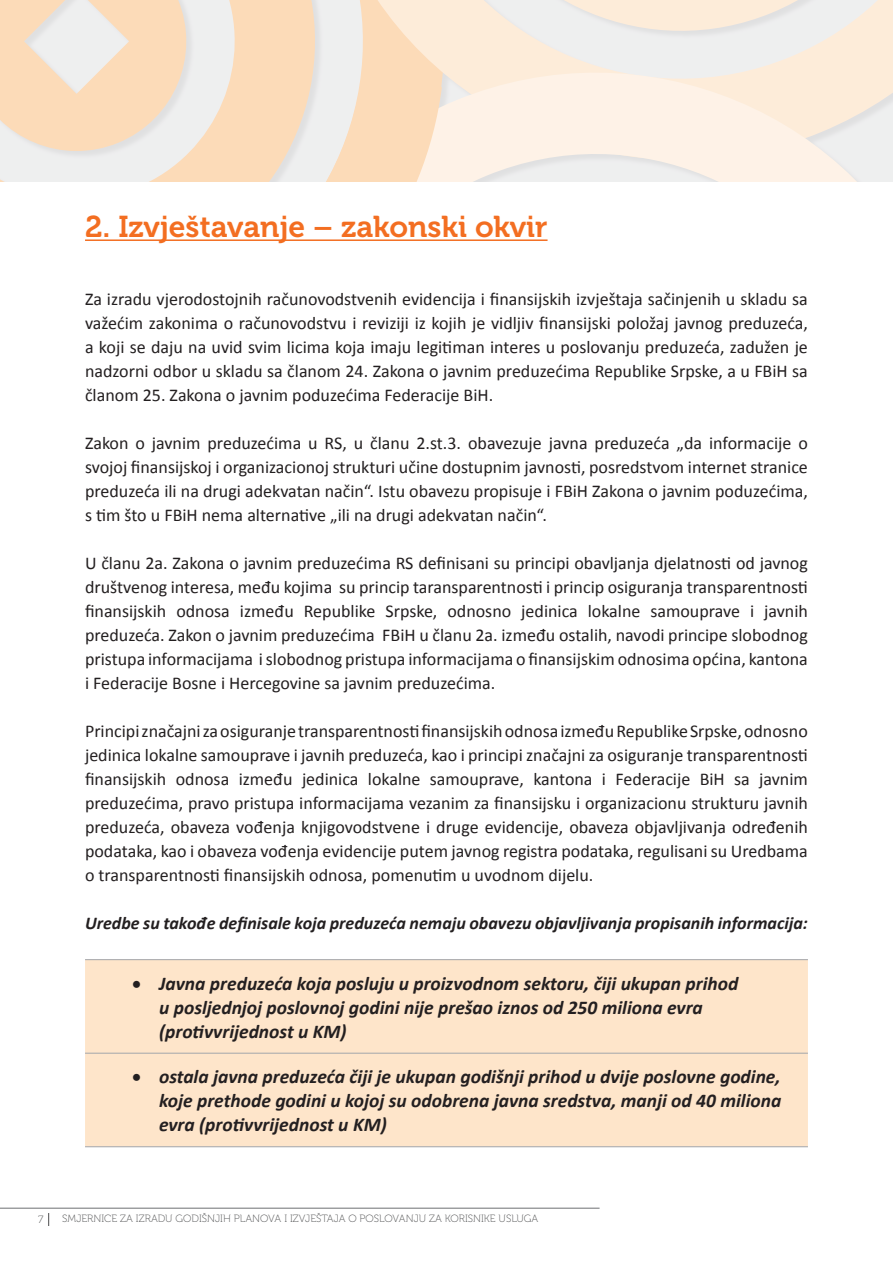
<style>
.page{position:relative;width:893px;height:1263px;background:#fff}
.page>*{position:absolute;margin:0;border:0;box-sizing:border-box;transform-origin:0 0}
.t1{font:30px "Museo 700";color:#f36e21}
.t2{font:italic 700 19.5px/24px "Calibri";color:#231f20}
.t3{font:18px/24px "Calibri";color:#231f20;text-align:justify}
.t4{font:italic 700 18px "Calibri";color:#231f20}
.t5{font:10.5px "Museo 100";color:#4b4c4d}
</style>
<div class="page">
<svg style="left:0;top:0;width:893px;height:181px;background:#f7e8d8"></svg>
<hr style="left:0;top:1208px;width:600px;height:1px;background:#76787b">
<svg style="left:48px;top:1213px;width:1px;height:13px"></svg>
<hr style="left:85px;top:239px;width:463px;height:2px;background:#f36e21">
<div style="left:85px;top:960px;width:723px;height:186px;background:#fee5ca"></div>
<hr style="left:85px;top:1146px;width:723px;height:1px;background:#a8a9ad">
<hr style="left:85px;top:959px;width:723px;height:1px;background:#a8a9ad">
<hr style="left:85px;top:1053px;width:723px;height:1px;background:#a8a9ad">
<h1 class="t1" style="left:85px;top:210px;width:464px">2. Izvještavanje – zakonski okvir</h1>
<p class="t3" style="left:85px;top:287px;width:724px">Za izradu vjerodostojnih računovodstvenih evidencija i finansijskih izvještaja sačinjenih u skladu sa važećim zakonima o računovodstvu i reviziji iz kojih je vidljiv finansijski položaj javnog preduzeća, a koji se daju na uvid svim licima koja imaju legitiman interes u poslovanju preduzeća, zadužen je nadzorni odbor u skladu sa članom 24. Zakona o javnim preduzećima Republike Srpske, a u FBiH sa članom 25. Zakona o javnim poduzećima Federacije BiH.</p>
<p class="t3" style="left:85px;top:431px;width:724px">Zakon o javnim preduzećima u RS, u članu 2.st.3. obavezuje javna preduzeća „da informacije o svojoj finansijskoj i organizacionoj strukturi učine dostupnim javnosti, posredstvom internet stranice preduzeća ili na drugi adekvatan način“. Istu obavezu propisuje i FBiH Zakona o javnim poduzećima, s tim što u FBiH nema alternative „ili na drugi adekvatan način“.</p>
<p class="t3" style="left:85px;top:551px;width:724px">U članu 2a. Zakona o javnim preduzećima RS definisani su principi obavljanja djelatnosti od javnog društvenog interesa, među kojima su princip taransparentnosti i princip osiguranja transparentnosti finansijskih odnosa između Republike Srpske, odnosno jedinica lokalne samouprave i javnih preduzeća. Zakon o javnim preduzećima FBiH u članu 2a. između ostalih, navodi principe slobodnog pristupa informacijama i slobodnog pristupa informacijama o finansijskim odnosima općina, kantona i Federacije Bosne i Hercegovine sa javnim preduzećima.</p>
<p class="t3" style="left:85px;top:719px;width:724px">Principi značajni za osiguranje transparentnosti finansijskih odnosa između Republike Srpske, odnosno jedinica lokalne samouprave i javnih preduzeća, kao i principi značajni za osiguranje transparentnosti finansijskih odnosa između jedinica lokalne samouprave, kantona i Federacije BiH sa javnim preduzećima, pravo pristupa informacijama vezanim za finansijsku i organizacionu strukturu javnih preduzeća, obaveza vođenja knjigovodstvene i druge evidencije, obaveza objavljivanja određenih podataka, kao i obaveza vođenja evidencije putem javnog registra podataka, regulisani su Uredbama o transparentnosti finansijskih odnosa, pomenutim u uvodnom dijelu.</p>
<p class="t4" style="left:85px;top:911px;width:724px">Uredbe su takođe definisale koja preduzeća nemaju obavezu objavljivanja propisanih informacija:</p>
<p class="t2" style="left:159px;top:971px;width:581px;text-indent:-27px">• Javna preduzeća koja posluju u proizvodnom sektoru, čiji ukupan prihod u posljednjoj poslovnoj godini nije prešao iznos od 250 miliona evra (protivvrijednost u KM)</p>
<p class="t2" style="left:159px;top:1065px;width:624px;text-align:justify;text-indent:-27px">• ostala javna preduzeća čiji je ukupan godišnji prihod u dvije poslovne godine, koje prethode godini u kojoj su odobrena javna sredstva, manji od 40 miliona evra (protivvrijednost u KM)</p>
<p class="t5" style="left:38px;top:1213px;width:7px">7</p>
<p class="t5" style="left:62px;top:1213px;width:477px">SMJERNICE ZA IZRADU GODIŠNJIH PLANOVA I IZVJEŠTAJA O POSLOVANJU ZA KORISNIKE USLUGA</p>
</div>
